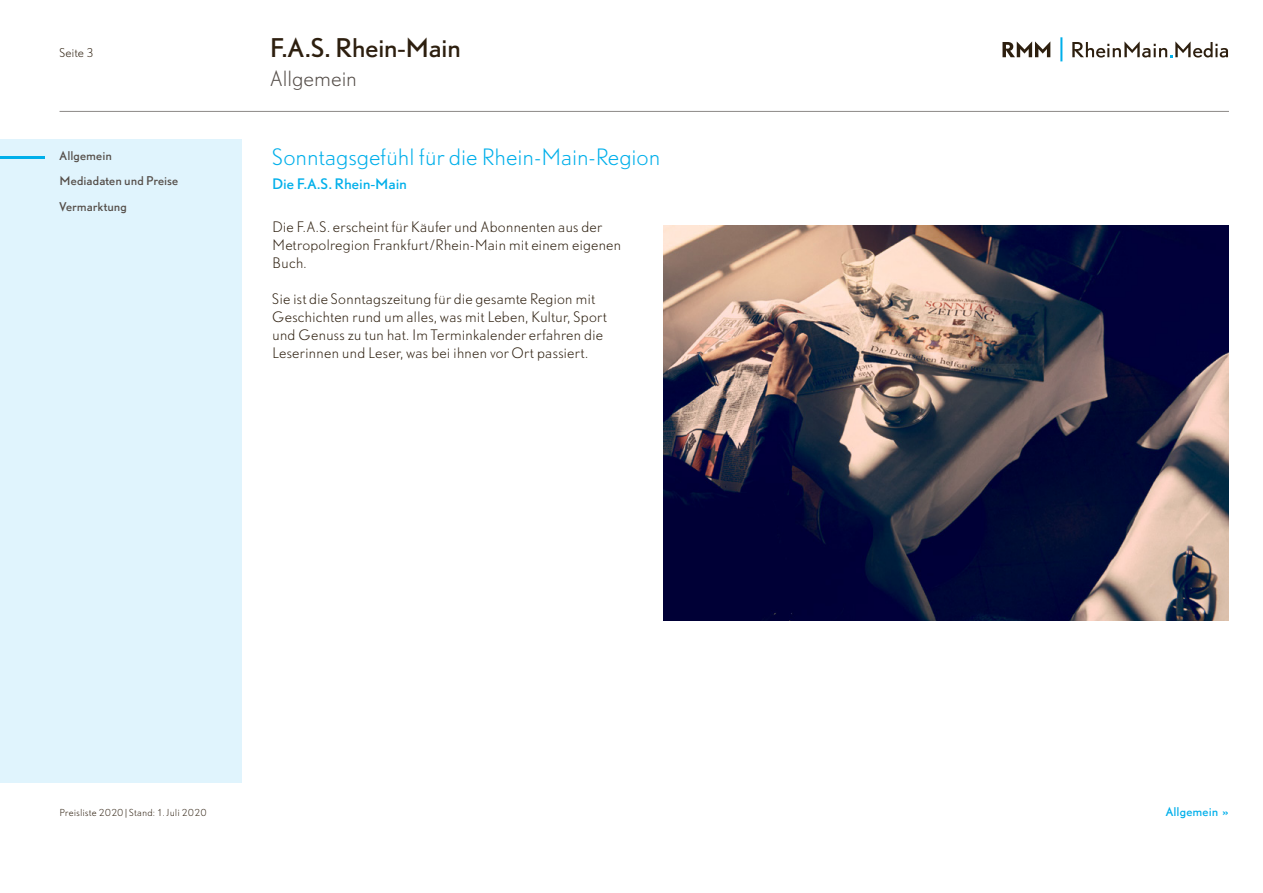
<style>
.page{position:relative;width:1263px;height:893px;background:#fff}
.page>*{position:absolute;margin:0;border:0;box-sizing:border-box;transform-origin:0 0}
.t1{font:24px "DTL Nobel T";letter-spacing:-.025em;color:#2d1f0f}
.t2{font:300 21px "DTL Nobel T";letter-spacing:-.02em;color:#00afea}
.t3{font:300 19.5px "DTL Nobel T";letter-spacing:-.015em;color:#544d48}
.t4{font:300 13.5px/18px "DTL Nobel T";letter-spacing:-.005em;color:#2d1f0f}
.t5{font:13.5px "DTL Nobel T";color:#00afea}
.t6{font:11.25px "DTL Nobel T";letter-spacing:.005em;color:#544d48}
.t7{font:11.25px "DTL Nobel T";letter-spacing:.005em;color:#00afea}
.t8{font:300 11.25px "DTL Nobel T";letter-spacing:-.015em;color:#2d1f0f}
.t9{font:300 9px "DTL Nobel T";letter-spacing:-.005em;color:#2d1f0f}
.s1{font-size:12px}
</style>
<div class="page">
<div style="left:0;top:139px;width:242px;height:643px;background:#e0f4fd"></div>
<hr style="left:60px;top:111px;width:1169px;height:1px;background:#8c8886">
<svg style="left:1002px;top:41px;width:48px;height:16px"></svg>
<svg style="left:1072px;top:41px;width:156px;height:17px"></svg>
<hr style="left:1060px;top:37px;width:2px;height:24px;background:#00afea">
<hr style="left:0;top:157px;width:45px;height:2px;background:#00afea">
<img style="left:663px;top:225px;width:566px;height:396px">
<p class="t8" style="left:60px;top:45px;width:36px">Seite 3</p>
<p class="t6" style="left:60px;top:148px;width:54px">Allgemein</p>
<p class="t6" style="left:60px;top:173px;width:120px">Mediadaten und Preise</p>
<p class="t6" style="left:60px;top:199px;width:69px">Vermarktung</p>
<h1 class="t1" style="left:270px;top:31px;width:193px">F.A.S. Rhein-Main</h1>
<h3 class="t3" style="left:270px;top:66px;width:89px">Allgemein</h3>
<h2 class="t2" style="left:272px;top:144px;width:390px">Sonntagsgefühl für die Rhein-Main-Region</h2>
<p class="t5" style="left:272px;top:175px;width:136px">Die F.A.S. Rhein-Main</p>
<p class="t4" style="left:272px;top:218px;width:351px">Die F.A.S. erscheint für Käufer und Abonnenten aus der<br>Metropolregion Frankfurt/Rhein-Main mit einem eigenen<br>Buch.</p>
<p class="t4" style="left:272px;top:290px;width:336px">Sie ist die Sonntagszeitung für die gesamte Region mit Geschichten rund um alles, was mit Leben, Kultur, Sport und Genuss zu tun hat. Im Terminkalender erfahren die Leserinnen und Leser, was bei ihnen vor Ort passiert.</p>
<p class="t9" style="left:60px;top:806px;width:149px">Preisliste 2020| Stand: 1. Juli 2020</p>
<p class="t7" style="left:1166px;top:804px;width:64px">Allgemein <span class="s1">»</span></p>
</div>
